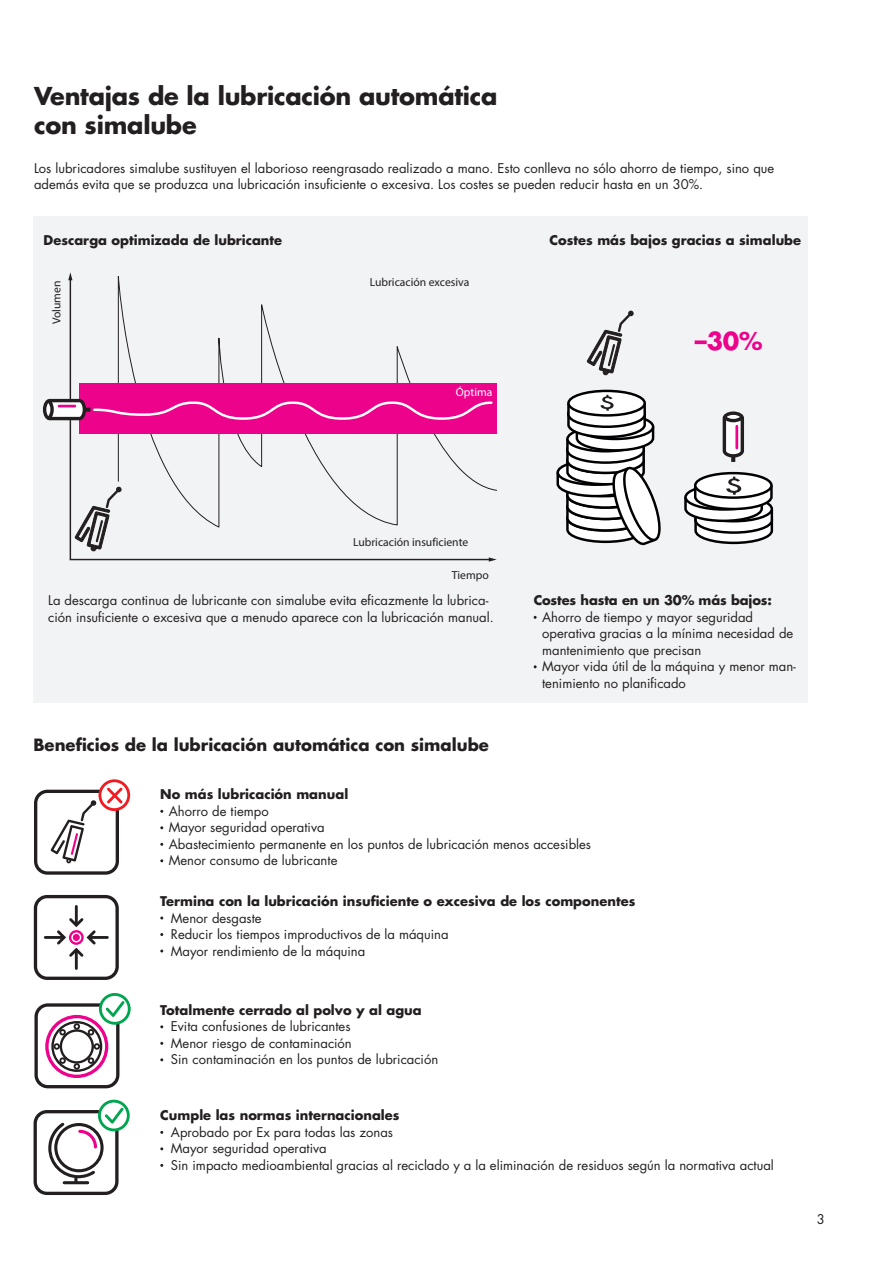
<style>
.page{position:relative;width:893px;height:1263px;background:#fff}
.page>*{position:absolute;margin:0;border:0;box-sizing:border-box;transform-origin:0 0}
.HT_16_pt_bold{font:700 24px/28.8px "Futura Std";letter-spacing:-.01em;color:#231f20}
.HT_16_pt_bold-2{font:700 24px "Futura Std";color:#ed028c}
.Lauftext_HT__Balken{font:700 16.5px "Futura Std";color:#231f20}
.Lauftext__Aufzählungen{font:13.05px/16.5px "Futura Std";color:#231f20}
.Lauftext__Blocksatz{font:13.05px/16.5px "Futura Std";color:#231f20}
.Lauftext_Bold{font:700 13.05px "Futura Std";color:#231f20}
.t1{font:11.7px "Myriad Pro";color:#231f20}
.t2{font:11.7px "Myriad Pro";color:#fff}
</style>
<div class="page">
<div style="left:33px;top:216px;width:775px;height:486px;background:#f2f3f4"></div>
<svg style="left:69px;top:277px;width:420px;height:284px"></svg>
<svg style="left:68px;top:272px;width:4px;height:8px"></svg>
<svg style="left:489px;top:557px;width:8px;height:5px"></svg>
<svg style="left:118px;top:276px;width:379px;height:252px"></svg>
<div style="left:79px;top:383px;width:418px;height:51px;background:#ed028c"></div>
<svg style="left:43px;top:399px;width:450px;height:22px"></svg>
<svg style="left:723px;top:411px;width:21px;height:51px"></svg>
<svg style="left:695px;top:473px;width:76px;height:25px"></svg>
<div style="left:694px;top:472px;width:79px;height:27px;border:2px solid #000002;border-radius:50%"></div>
<svg style="left:568px;top:391px;width:77px;height:24px"></svg>
<div style="left:567px;top:390px;width:79px;height:27px;border:2px solid #000002;border-radius:50%"></div>
<svg style="left:556px;top:395px;width:105px;height:151px"></svg>
<svg style="left:684px;top:477px;width:90px;height:68px"></svg>
<svg style="left:74px;top:486px;width:48px;height:66px"></svg>
<svg style="left:586px;top:310px;width:48px;height:66px"></svg>
<svg style="left:34px;top:779px;width:96px;height:96px"></svg>
<svg style="left:34px;top:993px;width:97px;height:95px"></svg>
<svg style="left:34px;top:895px;width:85px;height:85px"></svg>
<svg style="left:34px;top:1100px;width:96px;height:95px"></svg>
<p class="HT_16_pt_bold" style="left:34px;top:81px;width:465px">Ventajas de la lubricación automática con simalube</p>
<p class="Lauftext__Blocksatz" style="left:34px;top:160px;width:742px">Los lubricadores simalube sustituyen el laborioso reengrasado realizado a mano. Esto conlleva no sólo ahorro de tiempo, sino que además evita que se produzca una lubricación insuficiente o excesiva. Los costes se pueden reducir hasta en un 30%.</p>
<p class="Lauftext_Bold" style="left:44px;top:232px;width:240px">Descarga optimizada de lubricante</p>
<p class="Lauftext_Bold" style="left:550px;top:232px;width:253px">Costes más bajos gracias a simalube</p>
<p class="t1" style="left:49px;top:324px;width:45px;rotate:-90deg">Volumen</p>
<p class="t1" style="left:370px;top:274px;width:101px">Lubricación excesiva</p>
<p class="t2" style="left:456px;top:385px;width:38px">Óptima</p>
<p class="HT_16_pt_bold-2" style="left:695px;top:325px;width:69px">–30%</p>
<p class="t1" style="left:353px;top:535px;width:117px">Lubricación insuficiente</p>
<p class="t1" style="left:452px;top:568px;width:38px">Tiempo</p>
<p class="Lauftext__Blocksatz" style="left:48px;top:592px;width:447px">La descarga continua de lubricante con simalube evita eficazmente la lubrica&shy;ción insuficiente o excesiva que a menudo aparece con la lubricación manual.</p>
<p class="Lauftext_Bold" style="left:534px;top:592px;width:240px">Costes hasta en un 30% más bajos:</p>
<p class="Lauftext__Aufzählungen" style="left:542px;top:609px;width:253px">Ahorro de tiempo y mayor seguridad operativa gracias a la mínima necesidad de mantenimiento que precisan</p>
<p class="Lauftext__Aufzählungen" style="left:542px;top:658px;width:255px">Mayor vida útil de la máquina y menor man&shy;tenimiento no planificado</p>
<p class="Lauftext_HT__Balken" style="left:33px;top:733px;width:457px">Beneficios de la lubricación automática con simalube</p>
<p class="Lauftext_Bold" style="left:160px;top:786px;width:189px">No más lubricación manual</p>
<p class="Lauftext__Aufzählungen" style="left:169px;top:803px;width:101px">Ahorro de tiempo</p>
<p class="Lauftext__Aufzählungen" style="left:169px;top:819px;width:157px">Mayor seguridad operativa</p>
<p class="Lauftext__Aufzählungen" style="left:169px;top:836px;width:424px">Abastecimiento permanente en los puntos de lubricación menos accesibles</p>
<p class="Lauftext__Aufzählungen" style="left:169px;top:852px;width:170px">Menor consumo de lubricante</p>
<p class="Lauftext_Bold" style="left:160px;top:892px;width:477px">Termina con la lubricación insuficiente o excesiva de los componentes</p>
<p class="Lauftext__Aufzählungen" style="left:171px;top:909px;width:92px">Menor desgaste</p>
<p class="Lauftext__Aufzählungen" style="left:171px;top:926px;width:279px">Reducir los tiempos improductivos de la máquina</p>
<p class="Lauftext__Aufzählungen" style="left:171px;top:942px;width:196px">Mayor rendimiento de la máquina</p>
<p class="Lauftext_Bold" style="left:160px;top:1001px;width:263px">Totalmente cerrado al polvo y al agua</p>
<p class="Lauftext__Aufzählungen" style="left:171px;top:1018px;width:181px">Evita confusiones de lubricantes</p>
<p class="Lauftext__Aufzählungen" style="left:171px;top:1035px;width:182px">Menor riesgo de contaminación</p>
<p class="Lauftext__Aufzählungen" style="left:171px;top:1051px;width:269px">Sin contaminación en los puntos de lubricación</p>
<p class="Lauftext_Bold" style="left:160px;top:1107px;width:241px">Cumple las normas internacionales</p>
<p class="Lauftext__Aufzählungen" style="left:171px;top:1124px;width:224px">Aprobado por Ex para todas las zonas</p>
<p class="Lauftext__Aufzählungen" style="left:171px;top:1140px;width:157px">Mayor seguridad operativa</p>
<p class="Lauftext__Aufzählungen" style="left:171px;top:1157px;width:604px">Sin impacto medioambiental gracias al reciclado y a la eliminación de residuos según la normativa actual</p>
<p class="Lauftext__Blocksatz" style="left:817px;top:1211px;width:10px">3</p>
</div>
